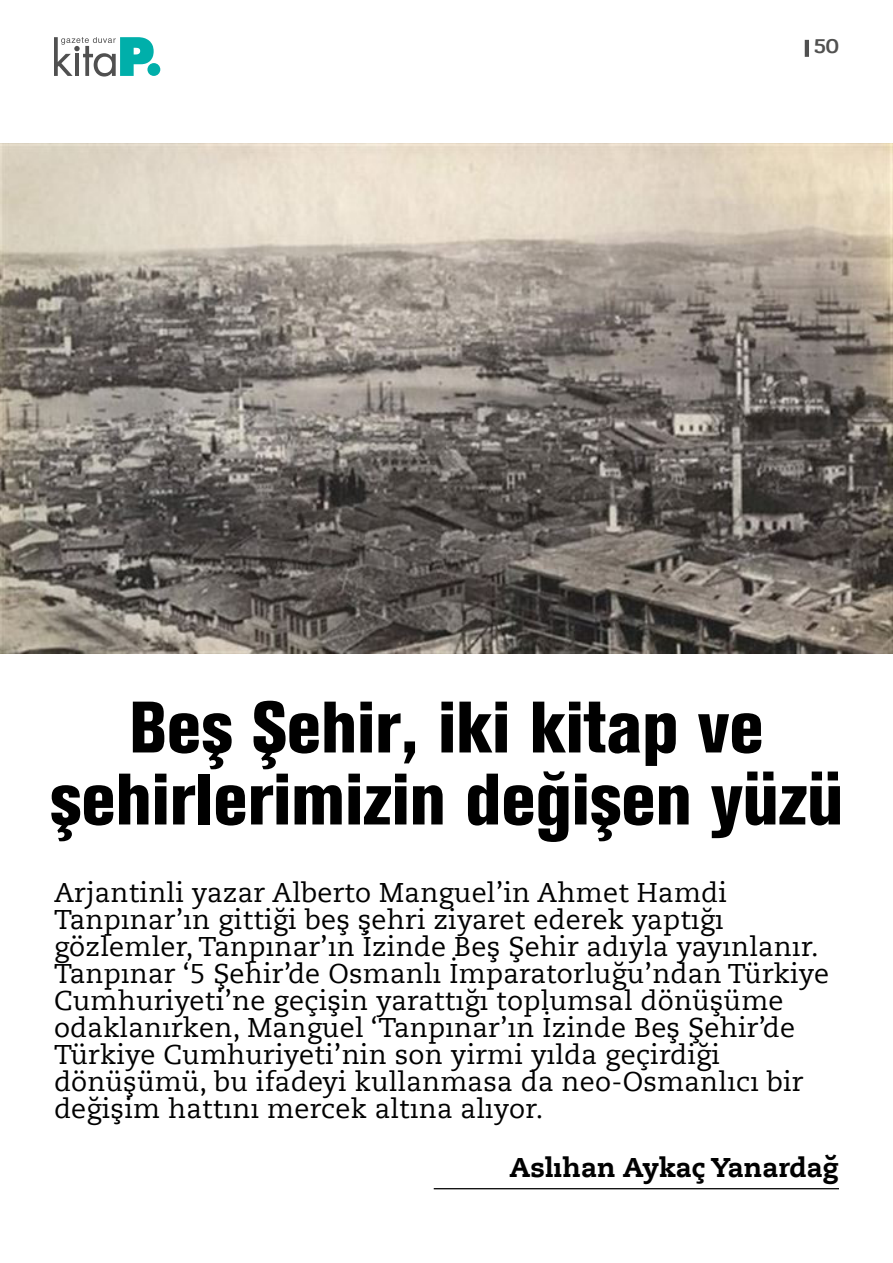
<style>
.page{position:relative;width:893px;height:1263px;background:#fff}
.page>*{position:absolute;margin:0;border:0;box-sizing:border-box;transform-origin:0 0}
.t1{font:72px/72px "Akzidenz Grotesk BE Extracondense";color:#000;text-align:center}
.t2{font:27px/27px "Caecilia LT Std Roman";letter-spacing:.01em;color:#000}
.t3{font:700 27px "Caecilia LT Std Roman";color:#000}
.t4{font:500 21px "Pridi";color:#515150}
</style>
<div class="page">
<svg style="left:54px;top:37px;width:100px;height:40px"></svg>
<div style="left:147px;top:63px;width:13px;height:13px;background:#00afaa;border-radius:50%"></div>
<hr style="left:805px;top:40px;width:4px;height:17px;background:#505050">
<img style="left:0;top:144px;width:893px;height:509px">
<hr style="left:434px;top:1188px;width:405px;height:1px;background:#000">
<p class="t4" style="left:814px;top:31px;width:26px">50</p>
<h1 class="t1" style="left:50px;top:692px;width:795px">Beş Şehir, iki kitap ve şehirlerimizin değişen yüzü</h1>
<p class="t2" style="left:54px;top:879px;width:777px">Arjantinli yazar Alberto Manguel’in Ahmet Hamdi Tanpınar’ın gittiği beş şehri ziyaret ederek yaptığı gözlemler, Tanpınar’ın İzinde Beş Şehir adıyla yayınlanır.<br>Tanpınar ‘5 Şehir’de Osmanlı İmparatorluğu’ndan Türkiye Cumhuriyeti’ne geçişin yarattığı toplumsal dönüşüme odaklanırken, Manguel ‘Tanpınar’ın İzinde Beş Şehir’de Türkiye Cumhuriyeti’nin son yirmi yılda geçirdiği dönüşümü, bu ifadeyi kullanmasa da neo-Osmanlıcı bir değişim hattını mercek altına alıyor.</p>
<p class="t3" style="left:510px;top:1149px;width:331px">Aslıhan Aykaç Yanardağ</p>
</div>
